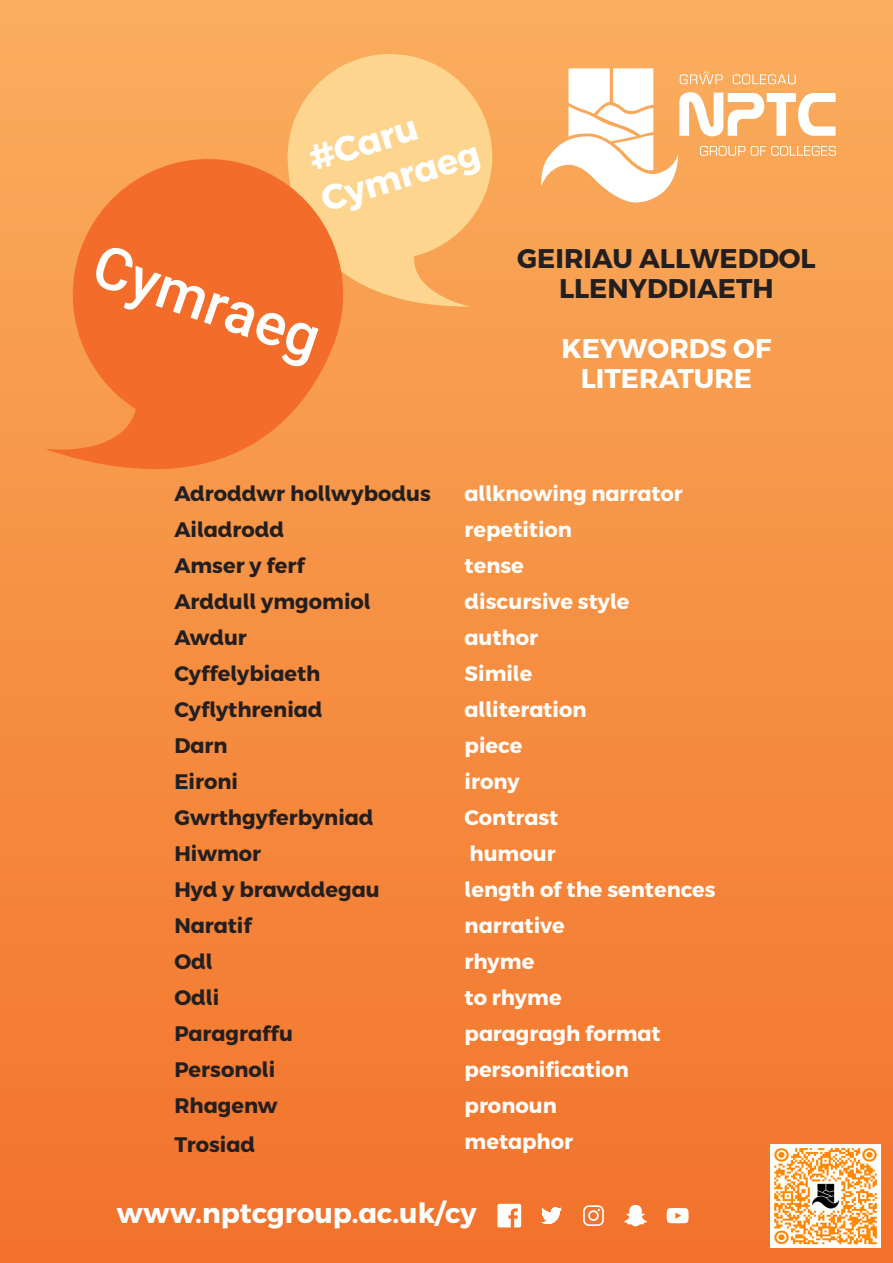
<style>
.page{position:relative;width:893px;height:1263px;background:#fff}
.page>*{position:absolute;margin:0;border:0;box-sizing:border-box;transform-origin:0 0}
.t1{font:700 35.4px "Cymraeg Alternates";color:#fff}
.t2{font:700 27.75px "Cymraeg Alternates";color:#fff}
.t3{font:700 27px "Cymraeg Alternates";color:#231f20}
.t4{font:700 27px "Cymraeg Alternates";color:#fff}
.t5{font:700 21px "Cymraeg Alternates";color:#fff}
.t6{font:700 21px "Cymraeg Alternates";color:#231f20}
</style>
<div class="page">
<div style="left:0;top:0;width:893px;height:1263px;background:linear-gradient(to bottom,#faae5d,#f2722b)"></div>
<svg style="left:287px;top:54px;width:206px;height:253px;background:#fcc87e"></svg>
<svg style="left:44px;top:142px;width:316px;height:381px;background:#f68c43"></svg>
<svg style="left:96px;top:248px;width:222px;height:118px;background:#f48148"></svg>
<svg style="left:497px;top:1204px;width:24px;height:23px"></svg>
<svg style="left:541px;top:1207px;width:21px;height:17px"></svg>
<svg style="left:583px;top:1205px;width:21px;height:21px"></svg>
<svg style="left:624px;top:1205px;width:23px;height:21px"></svg>
<svg style="left:667px;top:1208px;width:22px;height:15px"></svg>
<img style="left:771px;top:1144px;width:109px;height:103px">
<svg style="left:541px;top:68px;width:295px;height:134px"></svg>
<p class="t1" style="left:303px;top:138px;width:114px;rotate:-17deg">#Caru</p>
<p class="t1" style="left:316px;top:179px;width:165px;rotate:-17deg">Cymraeg</p>
<p class="t3" style="left:517px;top:241px;width:300px">GEIRIAU ALLWEDDOL</p>
<p class="t3" style="left:559px;top:271px;width:216px">LLENYDDIAETH</p>
<p class="t4" style="left:562px;top:331px;width:211px">KEYWORDS OF</p>
<p class="t4" style="left:581px;top:361px;width:173px">LITERATURE</p>
<p class="t6" style="left:174px;top:481px;width:258px">Adroddwr hollwybodus</p>
<p class="t6" style="left:174px;top:517px;width:111px">Ailadrodd</p>
<p class="t6" style="left:174px;top:553px;width:132px">Amser y ferf</p>
<p class="t6" style="left:174px;top:589px;width:198px">Arddull ymgomiol</p>
<p class="t6" style="left:174px;top:625px;width:74px">Awdur</p>
<p class="t6" style="left:174px;top:661px;width:148px">Cyffelybiaeth</p>
<p class="t6" style="left:174px;top:697px;width:150px">Cyflythreniad</p>
<p class="t6" style="left:174px;top:733px;width:55px">Darn</p>
<p class="t6" style="left:174px;top:769px;width:65px">Eironi</p>
<p class="t6" style="left:174px;top:805px;width:201px">Gwrthgyferbyniad</p>
<p class="t6" style="left:174px;top:841px;width:88px">Hiwmor</p>
<p class="t6" style="left:174px;top:877px;width:207px">Hyd y brawddegau</p>
<p class="t6" style="left:174px;top:913px;width:79px">Naratif</p>
<p class="t6" style="left:174px;top:949px;width:40px">Odl</p>
<p class="t6" style="left:174px;top:985px;width:46px">Odli</p>
<p class="t6" style="left:174px;top:1021px;width:120px">Paragraffu</p>
<p class="t6" style="left:174px;top:1057px;width:102px">Personoli</p>
<p class="t6" style="left:174px;top:1093px;width:105px">Rhagenw</p>
<p class="t6" style="left:174px;top:1132px;width:82px">Trosiad</p>
<p class="t5" style="left:465px;top:481px;width:220px">allknowing narrator</p>
<p class="t5" style="left:465px;top:517px;width:109px">repetition</p>
<p class="t5" style="left:465px;top:553px;width:61px">tense</p>
<p class="t5" style="left:465px;top:589px;width:166px">discursive style</p>
<p class="t5" style="left:465px;top:625px;width:75px">author</p>
<p class="t5" style="left:465px;top:661px;width:69px">Simile</p>
<p class="t5" style="left:465px;top:697px;width:123px">alliteration</p>
<p class="t5" style="left:465px;top:733px;width:59px">piece</p>
<p class="t5" style="left:465px;top:769px;width:57px">irony</p>
<p class="t5" style="left:465px;top:805px;width:95px">Contrast</p>
<p class="t5" style="left:469px;top:841px;width:88px">humour</p>
<p class="t5" style="left:465px;top:877px;width:253px">length of the sentences</p>
<p class="t5" style="left:465px;top:913px;width:102px">narrative</p>
<p class="t5" style="left:465px;top:949px;width:71px">rhyme</p>
<p class="t5" style="left:465px;top:985px;width:99px">to rhyme</p>
<p class="t5" style="left:465px;top:1021px;width:198px">paragragh format</p>
<p class="t5" style="left:465px;top:1057px;width:166px">personification</p>
<p class="t5" style="left:465px;top:1093px;width:94px">pronoun</p>
<p class="t5" style="left:465px;top:1129px;width:110px">metaphor</p>
<p class="t2" style="left:117px;top:1195px;width:361px">www.nptcgroup.ac.uk/cy</p>
</div>
